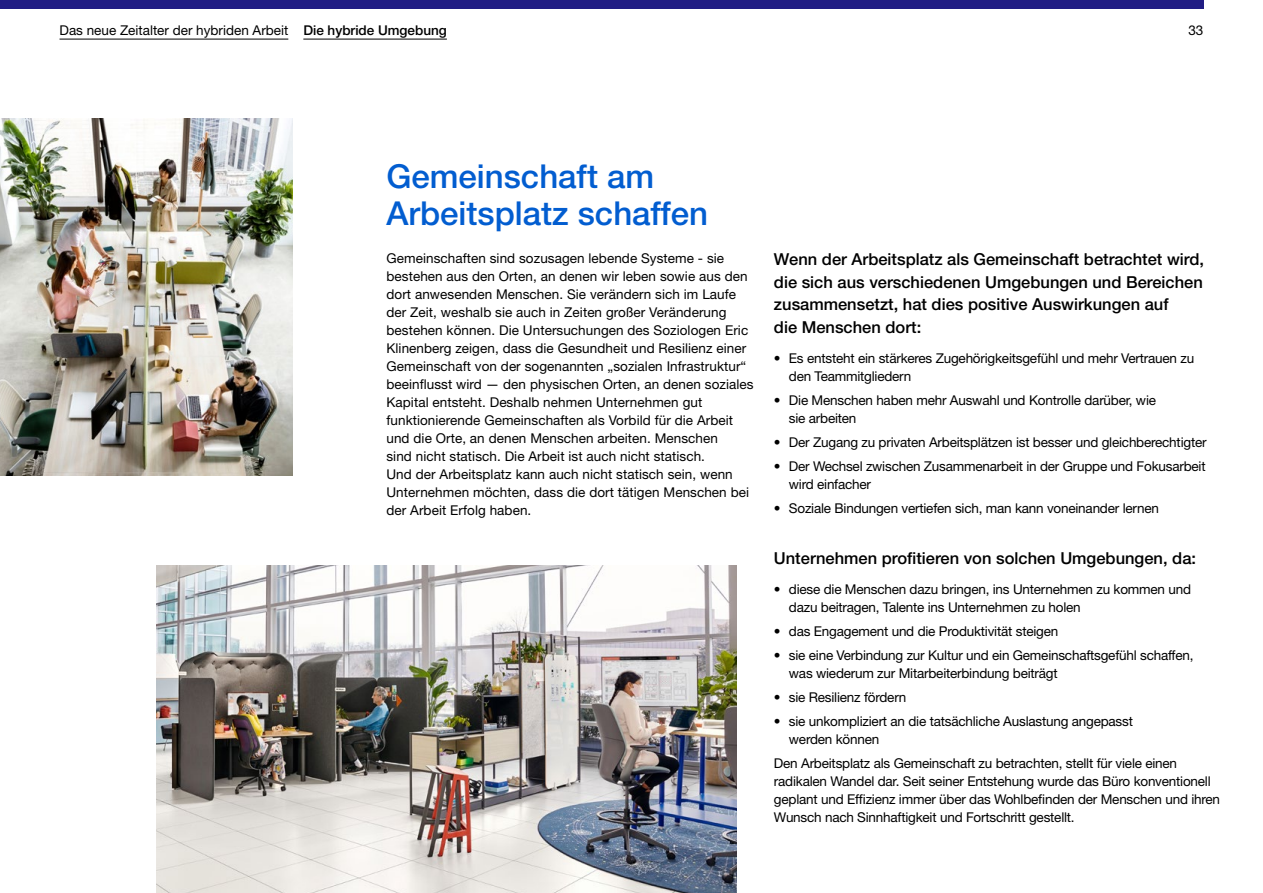
<style>
.page{position:relative;width:1263px;height:893px;background:#fff}
.page>*{position:absolute;margin:0;border:0;box-sizing:border-box;transform-origin:0 0}
.t1{font:500 33px/37.5px "Helvetica Neue LT Pro";color:#025dd0}
.t2{font:500 16.5px/22.5px "Helvetica Neue LT Pro";color:#000}
.t3{font:13.5px/18px "Helvetica Neue LT Pro";letter-spacing:-.015em;color:#000}
.t4{font:13.5px/18px "Helvetica Neue LT Pro";letter-spacing:.005em;color:#000}
.s1{font-weight:500}
</style>
<div class="page">
<img style="left:156px;top:566px;width:580px;height:327px">
<img style="left:0;top:119px;width:293px;height:357px">
<div style="left:60px;top:0;width:35px;height:9px;background:#211d84"></div>
<div style="left:0;top:0;width:60px;height:9px;background:#211d84"></div>
<div style="left:95px;top:0;width:36px;height:9px;background:#211d84"></div>
<div style="left:131px;top:0;width:36px;height:9px;background:#211d84"></div>
<div style="left:167px;top:0;width:35px;height:9px;background:#211d84"></div>
<div style="left:202px;top:0;width:36px;height:9px;background:#211d84"></div>
<div style="left:238px;top:0;width:36px;height:9px;background:#211d84"></div>
<div style="left:274px;top:0;width:36px;height:9px;background:#211d84"></div>
<div style="left:310px;top:0;width:35px;height:9px;background:#211d84"></div>
<div style="left:345px;top:0;width:36px;height:9px;background:#211d84"></div>
<div style="left:381px;top:0;width:36px;height:9px;background:#211d84"></div>
<div style="left:417px;top:0;width:36px;height:9px;background:#211d84"></div>
<div style="left:453px;top:0;width:35px;height:9px;background:#211d84"></div>
<div style="left:488px;top:0;width:36px;height:9px;background:#211d84"></div>
<div style="left:524px;top:0;width:36px;height:9px;background:#211d84"></div>
<div style="left:560px;top:0;width:36px;height:9px;background:#211d84"></div>
<div style="left:596px;top:0;width:35px;height:9px;background:#211d84"></div>
<div style="left:631px;top:0;width:36px;height:9px;background:#211d84"></div>
<div style="left:667px;top:0;width:36px;height:9px;background:#211d84"></div>
<div style="left:703px;top:0;width:36px;height:9px;background:#211d84"></div>
<div style="left:739px;top:0;width:35px;height:9px;background:#211d84"></div>
<div style="left:774px;top:0;width:36px;height:9px;background:#211d84"></div>
<div style="left:810px;top:0;width:36px;height:9px;background:#211d84"></div>
<div style="left:846px;top:0;width:36px;height:9px;background:#211d84"></div>
<div style="left:882px;top:0;width:35px;height:9px;background:#211d84"></div>
<div style="left:917px;top:0;width:36px;height:9px;background:#211d84"></div>
<div style="left:953px;top:0;width:36px;height:9px;background:#211d84"></div>
<div style="left:989px;top:0;width:36px;height:9px;background:#211d84"></div>
<div style="left:1025px;top:0;width:35px;height:9px;background:#211d84"></div>
<div style="left:1060px;top:0;width:36px;height:9px;background:#211d84"></div>
<div style="left:1096px;top:0;width:36px;height:9px;background:#211d84"></div>
<div style="left:1132px;top:0;width:36px;height:9px;background:#211d84"></div>
<div style="left:1168px;top:0;width:35px;height:9px;background:#211d84"></div>
<hr style="left:60px;top:39px;width:228px;height:1px;background:#000">
<hr style="left:303px;top:39px;width:144px;height:1px;background:#000">
<p class="t3" style="left:60px;top:20px;width:389px">Das neue Zeitalter der hybriden Arbeit <span class="s1">Die hybride Umgebung</span></p>
<p class="t3" style="left:1188px;top:20px;width:17px">33</p>
<h1 class="t1" style="left:386px;top:157px;width:323px">Gemeinschaft am<br>Arbeitsplatz schaffen</h1>
<p class="t4" style="left:386px;top:249px;width:369px">Gemeinschaften sind sozusagen lebende Systeme - sie bestehen aus den Orten, an denen wir leben sowie aus den dort anwesenden Menschen. Sie verändern sich im Laufe der Zeit, weshalb sie auch in Zeiten großer Veränderung bestehen können. Die Untersuchungen des Soziologen Eric Klinenberg zeigen, dass die Gesundheit und Resilienz einer Gemeinschaft von der sogenannten „sozialen Infrastruktur“ beeinflusst wird — den physischen Orten, an denen soziales Kapital entsteht. Deshalb nehmen Unternehmen gut funktionierende Gemeinschaften als Vorbild für die Arbeit und die Orte, an denen Menschen arbeiten. Menschen<br>sind nicht statisch. Die Arbeit ist auch nicht statisch.<br>Und der Arbeitsplatz kann auch nicht statisch sein, wenn Unternehmen möchten, dass die dort tätigen Menschen bei der Arbeit Erfolg haben.</p>
<p class="t2" style="left:774px;top:248px;width:432px">Wenn der Arbeitsplatz als Gemeinschaft betrachtet wird, die sich aus verschiedenen Umgebungen und Bereichen zusammensetzt, hat dies positive Auswirkungen auf<br>die Menschen dort:</p>
<p class="t3" style="left:789px;top:349px;width:407px;text-indent:-15px">• Es entsteht ein stärkeres Zugehörigkeitsgefühl und mehr Vertrauen zu den Teammitgliedern</p>
<p class="t3" style="left:789px;top:391px;width:369px;text-indent:-15px">• Die Menschen haben mehr Auswahl und Kontrolle darüber, wie sie arbeiten</p>
<p class="t3" style="left:774px;top:433px;width:434px">• Der Zugang zu privaten Arbeitsplätzen ist besser und gleichberechtigter</p>
<p class="t3" style="left:789px;top:457px;width:418px;text-indent:-15px">• Der Wechsel zwischen Zusammenarbeit in der Gruppe und Fokusarbeit wird einfacher</p>
<p class="t3" style="left:774px;top:499px;width:386px">• Soziale Bindungen vertiefen sich, man kann voneinander lernen</p>
<p class="t2" style="left:774px;top:547px;width:424px">Unternehmen profitieren von solchen Umgebungen, da:</p>
<p class="t3" style="left:789px;top:580px;width:404px;text-indent:-15px">• diese die Menschen dazu bringen, ins Unternehmen zu kommen und dazu beitragen, Talente ins Unternehmen zu holen</p>
<p class="t3" style="left:774px;top:622px;width:286px">• das Engagement und die Produktivität steigen</p>
<p class="t3" style="left:789px;top:646px;width:406px;text-indent:-15px">• sie eine Verbindung zur Kultur und ein Gemeinschaftsgefühl schaffen, was wiederum zur Mitarbeiterbindung beiträgt</p>
<p class="t3" style="left:774px;top:688px;width:134px">• sie Resilienz fördern</p>
<p class="t3" style="left:789px;top:712px;width:346px;text-indent:-15px">• sie unkompliziert an die tatsächliche Auslastung angepasst werden können</p>
<p class="t3" style="left:774px;top:754px;width:448px">Den Arbeitsplatz als Gemeinschaft zu betrachten, stellt für viele einen radikalen Wandel dar. Seit seiner Entstehung wurde das Büro konventionell geplant und Effizienz immer über das Wohlbefinden der Menschen und ihren Wunsch nach Sinnhaftigkeit und Fortschritt gestellt.</p>
</div>
